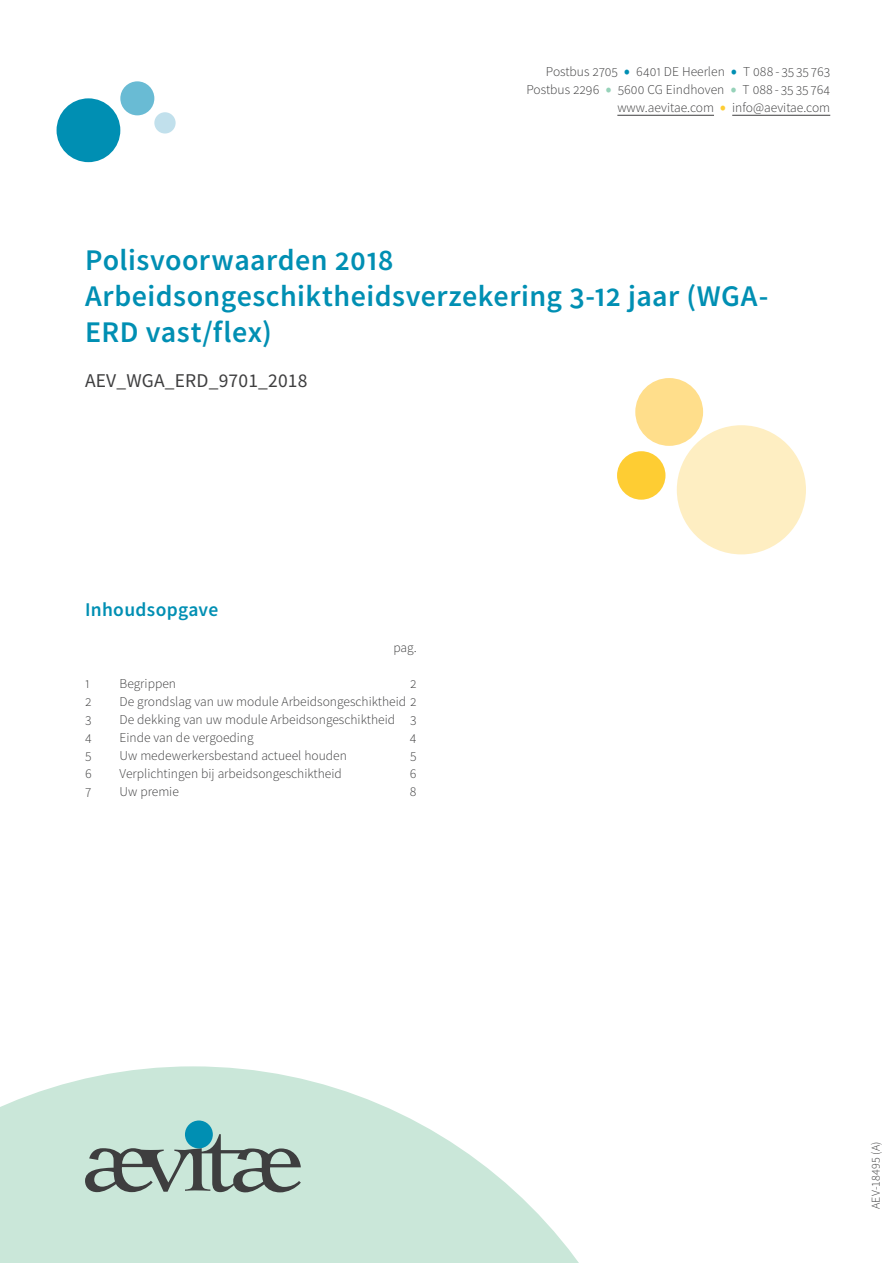
<style>
.page{position:relative;width:893px;height:1263px;background:#fff}
.page>*{position:absolute;margin:0;border:0;box-sizing:border-box;transform-origin:0 0}
.t1{font:600 30px/36px "Source Sans Pro";letter-spacing:.015em;color:#008fb3}
.t2{font:19.5px "Source Sans Pro";letter-spacing:.01em;color:#3e3e3f}
.t3{font:600 19.5px "Source Sans Pro";letter-spacing:.015em;color:#008fb3}
.t4{font:300 13.5px/18px "Source Sans Pro";color:#3e3e3f;text-align:right}
.t5{font:300 12px "Source Sans Pro";color:#3e3e3f}
.s1{font-size:22.5px;color:#008fb3}
.s2{font-size:22.5px;color:#96d2b9}
.s3{font-size:22.5px;color:#fecd33}
</style>
<div class="page">
<div style="left:57px;top:98px;width:63px;height:64px;background:#008fb3;border-radius:50%"></div>
<svg style="left:0;top:1066px;width:579px;height:197px;fill:#cae7d9"></svg>
<div style="left:120px;top:81px;width:34px;height:34px;background:#69bbd4;border-radius:50%"></div>
<div style="left:617px;top:451px;width:48px;height:49px;background:#fecd33;border-radius:50%"></div>
<div style="left:635px;top:378px;width:68px;height:68px;background:#ffde8b;border-radius:50%"></div>
<div style="left:677px;top:425px;width:129px;height:129px;background:#feeec2;border-radius:50%"></div>
<div style="left:154px;top:112px;width:22px;height:22px;background:#c1e0ec;border-radius:50%"></div>
<hr style="left:617px;top:115px;width:97px;height:1px;background:#3e3e3f">
<hr style="left:732px;top:115px;width:98px;height:1px;background:#3e3e3f">
<div style="left:185px;top:1120px;width:28px;height:28px;background:#008fb3;border-radius:50%"></div>
<svg style="left:85px;top:1134px;width:216px;height:58px;background:#98afa7"></svg>
<p class="t4" style="left:527px;top:63px;width:305px">Postbus 2705 <span class="s1">•</span> 6401 DE Heerlen <span class="s1">•</span> T 088 - 35 35 763<br>Postbus 2296 <span class="s2">•</span> 5600 CG Eindhoven <span class="s2">•</span> T 088 - 35 35 764 www.aevitae.com <span class="s3">•</span> info@aevitae.com</p>
<h1 class="t1" style="left:85px;top:241px;width:685px">Polisvoorwaarden 2018<br>Arbeidsongeschiktheidsverzekering 3-12 jaar (WGA-<br>ERD vast/flex)</h1>
<h2 class="t2" style="left:85px;top:368px;width:224px">AEV_WGA_ERD_9701_2018</h2>
<h2 class="t3" style="left:85px;top:597px;width:135px">Inhoudsopgave</h2>
<p class="t4" style="left:393px;top:639px;width:25px">pag.</p>
<p class="t4" style="left:85px;top:675px;width:6px">1</p>
<p class="t4" style="left:120px;top:675px;width:58px">Begrippen</p>
<p class="t4" style="left:410px;top:675px;width:8px">2</p>
<p class="t4" style="left:85px;top:693px;width:8px">2</p>
<p class="t4" style="left:120px;top:693px;width:299px">De grondslag van uw module Arbeidsongeschiktheid 2</p>
<p class="t4" style="left:85px;top:711px;width:8px">3</p>
<p class="t4" style="left:120px;top:711px;width:299px">De dekking van uw module Arbeidsongeschiktheid 3</p>
<p class="t4" style="left:85px;top:729px;width:8px">4</p>
<p class="t4" style="left:120px;top:729px;width:136px">Einde van de vergoeding</p>
<p class="t4" style="left:410px;top:729px;width:8px">4</p>
<p class="t4" style="left:85px;top:747px;width:8px">5</p>
<p class="t4" style="left:120px;top:747px;width:229px">Uw medewerkersbestand actueel houden</p>
<p class="t4" style="left:410px;top:747px;width:8px">5</p>
<p class="t4" style="left:85px;top:765px;width:8px">6</p>
<p class="t4" style="left:120px;top:765px;width:224px">Verplichtingen bij arbeidsongeschiktheid</p>
<p class="t4" style="left:410px;top:765px;width:8px">6</p>
<p class="t4" style="left:85px;top:783px;width:8px">7</p>
<p class="t4" style="left:120px;top:783px;width:61px">Uw premie</p>
<p class="t4" style="left:410px;top:783px;width:8px">8</p>
<p class="t5" style="left:868px;top:1209px;width:69px;rotate:-90deg">AEV-18495 (A)</p>
</div>
